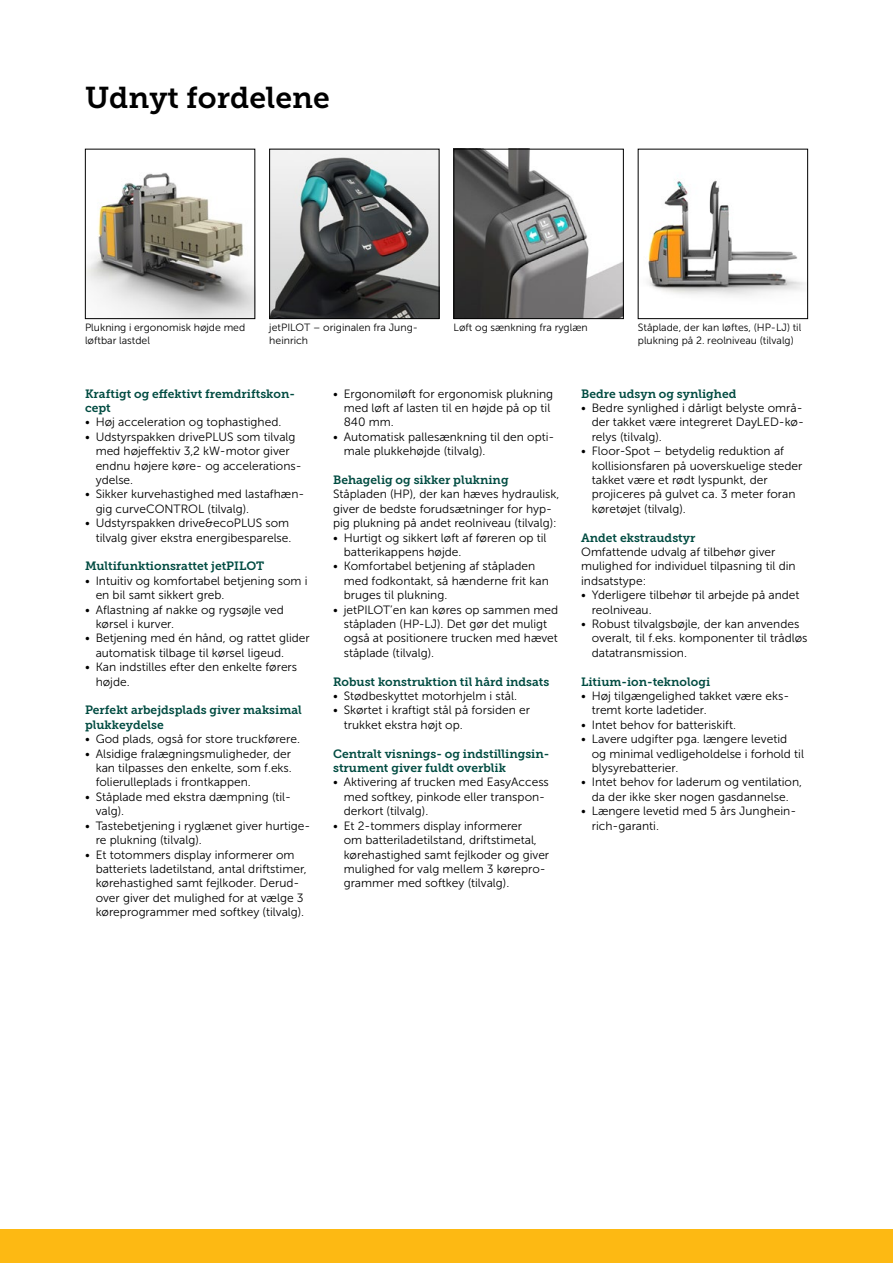
<style>
.page{position:relative;width:893px;height:1263px;background:#fff}
.page>*{position:absolute;margin:0;border:0;box-sizing:border-box;transform-origin:0 0}
.t1{font:30px "Museo JH Slab 700";color:#000}
.t2{font:12px/14.4px "Museo JH Sans 300";color:#000}
.t3{font:12px/14.4px "Museo JH Slab 700";color:#004b41}
.t4{font:10.5px/12.8px "Museo JH Sans 300";color:#000}
</style>
<div class="page">
<div style="left:0;top:1229px;width:893px;height:34px;background:#fdb913"></div>
<img style="left:87px;top:173px;width:166px;height:144px">
<div style="left:85px;top:149px;width:170px;height:170px;border:1px solid #000"></div>
<img style="left:271px;top:151px;width:166px;height:166px">
<div style="left:269px;top:149px;width:170px;height:170px;border:1px solid #000"></div>
<img style="left:456px;top:151px;width:166px;height:166px">
<div style="left:454px;top:149px;width:170px;height:170px;border:1px solid #000"></div>
<img style="left:648px;top:180px;width:158px;height:116px">
<div style="left:638px;top:149px;width:170px;height:170px;border:1px solid #000"></div>
<h1 class="t1" style="left:85px;top:80px;width:246px">Udnyt fordelene</h1>
<p class="t4" style="left:85px;top:321px;width:162px">Plukning i ergonomisk højde med løftbar lastdel</p>
<p class="t4" style="left:269px;top:321px;width:150px">jetPILOT – originalen fra Jung&shy;heinrich</p>
<p class="t4" style="left:454px;top:321px;width:136px">Løft og sænkning fra ryglæn</p>
<p class="t4" style="left:638px;top:321px;width:165px">Ståplade, der kan løftes, (HP-LJ) til plukning på 2. reolniveau (tilvalg)</p>
<p class="t3" style="left:85px;top:386px;width:211px">Kraftigt og effektivt fremdriftskon&shy;cept</p>
<p class="t2" style="left:85px;top:415px;width:198px">• Høj acceleration og tophastighed.</p>
<p class="t2" style="left:96px;top:430px;width:208px;text-indent:-11px">• Udstyrspakken drivePLUS som tilvalg med højeffektiv 3,2 kW-motor giver endnu højere køre- og accelerations&shy;ydelse.</p>
<p class="t2" style="left:96px;top:487px;width:210px;text-indent:-11px">• Sikker kurvehastighed med lastafhæn&shy;gig curveCONTROL (tilvalg).</p>
<p class="t2" style="left:85px;top:516px;width:208px;text-align:right">• Udstyrspakken drive&amp;ecoPLUS som tilvalg giver ekstra energibesparelse.</p>
<p class="t3" style="left:85px;top:559px;width:181px">Multifunktionsrattet jetPILOT</p>
<p class="t2" style="left:96px;top:574px;width:213px;text-indent:-11px">• Intuitiv og komfortabel betjening som i en bil samt sikkert greb.</p>
<p class="t2" style="left:96px;top:602px;width:190px;text-indent:-11px">• Aflastning af nakke og rygsøjle ved kørsel i kurver.</p>
<p class="t2" style="left:96px;top:631px;width:216px;text-indent:-11px">• Betjening med én hånd, og rattet glider automatisk tilbage til kørsel ligeud.</p>
<p class="t2" style="left:96px;top:660px;width:203px;text-indent:-11px">• Kan indstilles efter den enkelte førers højde.</p>
<p class="t3" style="left:85px;top:703px;width:218px">Perfekt arbejdsplads giver maksimal plukkeydelse</p>
<p class="t2" style="left:85px;top:732px;width:217px">• God plads, også for store truckførere.</p>
<p class="t2" style="left:96px;top:746px;width:198px;text-align:justify;text-indent:-11px">• Alsidige fralægningsmuligheder, der kan tilpasses den enkelte, som f.eks. folierulleplads i frontkappen.</p>
<p class="t2" style="left:96px;top:790px;width:197px;text-indent:-11px">• Ståplade med ekstra dæmpning (til&shy;valg).</p>
<p class="t2" style="left:96px;top:818px;width:216px;text-indent:-11px">• Tastebetjening i ryglænet giver hurtige&shy;re plukning (tilvalg).</p>
<p class="t2" style="left:96px;top:847px;width:213px;text-indent:-11px">• Et totommers display informerer om batteriets ladetilstand, antal driftstimer, kørehastighed samt fejlkoder. Derud&shy;over giver det mulighed for at vælge 3 køreprogrammer med softkey (tilvalg).</p>
<p class="t2" style="left:344px;top:386px;width:211px;text-indent:-11px">• Ergonomiløft for ergonomisk plukning med løft af lasten til en højde på op til<br>840 mm.</p>
<p class="t2" style="left:344px;top:430px;width:212px;text-indent:-11px">• Automatisk pallesænkning til den opti&shy;male plukkehøjde (tilvalg).</p>
<p class="t3" style="left:333px;top:473px;width:177px">Behagelig og sikker plukning</p>
<p class="t2" style="left:333px;top:487px;width:228px">Ståpladen (HP), der kan hæves hydraulisk, giver de bedste forudsætninger for hyp&shy;pig plukning på andet reolniveau (tilvalg):</p>
<p class="t2" style="left:344px;top:530px;width:204px;text-indent:-11px">• Hurtigt og sikkert løft af føreren op til batterikappens højde.</p>
<p class="t2" style="left:344px;top:559px;width:207px;text-indent:-11px">• Komfortabel betjening af ståpladen med fodkontakt, så hænderne frit kan bruges til plukning.</p>
<p class="t2" style="left:344px;top:602px;width:216px;text-indent:-11px">• jetPILOT’en kan køres op sammen med ståpladen (HP-LJ). Det gør det muligt også at positionere trucken med hævet ståplade (tilvalg).</p>
<p class="t3" style="left:333px;top:674px;width:218px">Robust konstruktion til hård indsats</p>
<p class="t2" style="left:333px;top:689px;width:186px">• Stødbeskyttet motorhjelm i stål.</p>
<p class="t2" style="left:344px;top:703px;width:188px;text-indent:-11px">• Skørtet i kraftigt stål på forsiden er trukket ekstra højt op.</p>
<p class="t3" style="left:333px;top:746px;width:218px">Centralt visnings- og indstillingsin&shy;strument giver fuldt overblik</p>
<p class="t2" style="left:344px;top:775px;width:207px;text-indent:-11px">• Aktivering af trucken med EasyAccess med softkey, pinkode eller transpon&shy;derkort (tilvalg).</p>
<p class="t2" style="left:344px;top:818px;width:207px;text-indent:-11px">• Et 2-tommers display informerer<br>om batteriladetilstand, driftstimetal, kørehastighed samt fejlkoder og giver mulighed for valg mellem 3 kørepro&shy;grammer med softkey (tilvalg).</p>
<p class="t3" style="left:581px;top:386px;width:157px">Bedre udsyn og synlighed</p>
<p class="t2" style="left:592px;top:401px;width:214px;text-indent:-11px">• Bedre synlighed i dårligt belyste områ&shy;der takket være integreret DayLED-kø&shy;relys (tilvalg).</p>
<p class="t2" style="left:592px;top:444px;width:212px;text-indent:-11px">• Floor-Spot – betydelig reduktion af kollisionsfaren på uoverskuelige steder takket være et rødt lyspunkt, der projiceres på gulvet ca. 3 meter foran køretøjet (tilvalg).</p>
<p class="t3" style="left:581px;top:530px;width:116px">Andet ekstraudstyr</p>
<p class="t2" style="left:581px;top:545px;width:216px">Omfattende udvalg af tilbehør giver mulighed for individuel tilpasning til din indsatstype:</p>
<p class="t2" style="left:592px;top:588px;width:209px;text-indent:-11px">• Yderligere tilbehør til arbejde på andet reolniveau.</p>
<p class="t2" style="left:592px;top:617px;width:217px;text-indent:-11px">• Robust tilvalgsbøjle, der kan anvendes overalt, til f.eks. komponenter til trådløs datatransmission.</p>
<p class="t3" style="left:581px;top:674px;width:131px">Litium-ion-teknologi</p>
<p class="t2" style="left:592px;top:689px;width:199px;text-indent:-11px">• Høj tilgængelighed takket være eks&shy;tremt korte ladetider.</p>
<p class="t2" style="left:581px;top:718px;width:156px">• Intet behov for batteriskift.</p>
<p class="t2" style="left:592px;top:732px;width:214px;text-indent:-11px">• Lavere udgifter pga. længere levetid og minimal vedligeholdelse i forhold til blysyrebatterier.</p>
<p class="t2" style="left:581px;top:775px;width:223px;text-align:center">• Intet behov for laderum og ventilation, da der ikke sker nogen gasdannelse.</p>
<p class="t2" style="left:592px;top:804px;width:206px;text-indent:-11px">• Længere levetid med 5 års Junghein&shy;rich-garanti.</p>
</div>
